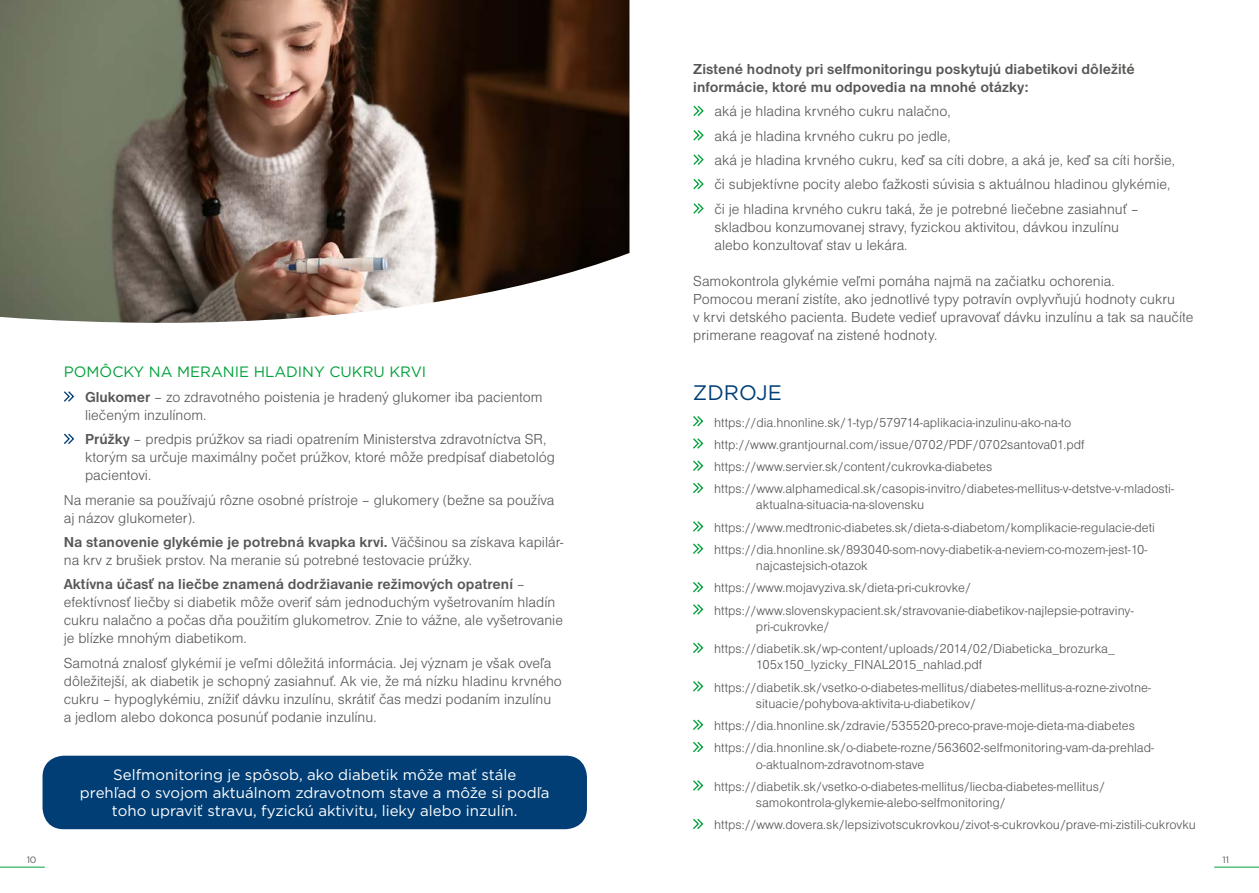
<style>
.page{position:relative;width:1259px;height:893px;background:#fff}
.page>*{position:absolute;margin:0;border:0;box-sizing:border-box;transform-origin:0 0}
.t1{font:21px "Gotham";color:#003e75}
.t2{font:15px/18px "Nimbus Sans DOT Ligh";color:#575756}
.t3{font:700 15px/18px "Nimbus Sans DOT";color:#575756}
.t4{font:15px/18px "Gotham";color:#fff;text-align:center}
.t5{font:15px "Gotham";color:#00a13a}
.t6{font:13.5px/22.2px "Nimbus Sans DOT Ligh";color:#575756}
.t7{font:9.15px "Gotham";color:#575756}
.s1{font-family:"Nimbus Sans DOT";font-weight:700}
.s2{font-family:"Nimbus Sans DOT Ligh";font-weight:400}
</style>
<div class="page">
<svg style="left:0;top:866px;width:45px;height:2px"></svg>
<svg style="left:1214px;top:866px;width:45px;height:2px"></svg>
<div style="left:43px;top:756px;width:544px;height:73px;background:#003e75;border-radius:21px"></div>
<img style="left:0;top:0;width:629px;height:323px">
<svg style="left:693px;top:105px;width:11px;height:11px"></svg>
<svg style="left:693px;top:130px;width:11px;height:11px"></svg>
<svg style="left:693px;top:154px;width:11px;height:11px"></svg>
<svg style="left:693px;top:179px;width:11px;height:11px"></svg>
<svg style="left:693px;top:203px;width:11px;height:11px"></svg>
<svg style="left:693px;top:416px;width:11px;height:11px"></svg>
<svg style="left:693px;top:438px;width:11px;height:11px"></svg>
<svg style="left:693px;top:460px;width:11px;height:11px"></svg>
<svg style="left:693px;top:482px;width:11px;height:12px"></svg>
<svg style="left:693px;top:521px;width:11px;height:11px"></svg>
<svg style="left:693px;top:543px;width:11px;height:11px"></svg>
<svg style="left:693px;top:582px;width:11px;height:11px"></svg>
<svg style="left:693px;top:604px;width:11px;height:11px"></svg>
<svg style="left:693px;top:642px;width:11px;height:11px"></svg>
<svg style="left:693px;top:681px;width:11px;height:11px"></svg>
<svg style="left:693px;top:719px;width:11px;height:11px"></svg>
<svg style="left:693px;top:742px;width:11px;height:11px"></svg>
<svg style="left:693px;top:780px;width:11px;height:11px"></svg>
<svg style="left:693px;top:818px;width:11px;height:11px"></svg>
<svg style="left:64px;top:391px;width:11px;height:11px"></svg>
<svg style="left:64px;top:433px;width:11px;height:11px"></svg>
<p class="t5" style="left:64px;top:364px;width:364px">POMÔCKY NA MERANIE HLADINY CUKRU KRVI</p>
<p class="t2" style="left:85px;top:388px;width:459px"><span class="s1">Glukomer</span> – zo zdravotného poistenia je hradený glukomer iba pacientom liečeným inzulínom.</p>
<p class="t2" style="left:85px;top:430px;width:471px"><span class="s1">Prúžky</span> – predpis prúžkov sa riadi opatrením Ministerstva zdravotníctva SR, ktorým sa určuje maximálny počet prúžkov, ktoré môže predpísať diabetológ pacientovi.</p>
<p class="t2" style="left:64px;top:490px;width:492px">Na meranie sa používajú rôzne osobné prístroje – glukomery (bežne sa používa aj názov glukometer).</p>
<p class="t3" style="left:64px;top:534px;width:501px">Na stanovenie glykémie je potrebná kvapka krvi. <span class="s2">Väčšinou sa získava kapilár-</span></p>
<p class="t2" style="left:64px;top:551px;width:410px">na krv z brušiek prstov. Na meranie sú potrebné testovacie prúžky.</p>
<p class="t3" style="left:64px;top:576px;width:462px">Aktívna účasť na liečbe znamená dodržiavanie režimových opatrení <span class="s2">–</span></p>
<p class="t2" style="left:64px;top:593px;width:501px">efektívnosť liečby si diabetik môže overiť sám jednoduchým vyšetrovaním hladín cukru nalačno a počas dňa použitím glukometrov. Znie to vážne, ale vyšetrovanie je blízke mnohým diabetikom.</p>
<p class="t2" style="left:64px;top:654px;width:500px">Samotná znalosť glykémií je veľmi dôležitá informácia. Jej význam je však oveľa dôležitejší, ak diabetik je schopný zasiahnuť. Ak vie, že má nízku hladinu krvného cukru – hypoglykémiu, znížiť dávku inzulínu, skrátiť čas medzi podaním inzulínu a jedlom alebo dokonca posunúť podanie inzulínu.</p>
<p class="t4" style="left:80px;top:766px;width:471px">Selfmonitoring je spôsob, ako diabetik môže mať stále<br>prehľad o svojom aktuálnom zdravotnom stave a môže si podľa toho upraviť stravu, fyzickú aktivitu, lieky alebo inzulín.</p>
<p class="t3" style="left:693px;top:61px;width:443px">Zistené hodnoty pri selfmonitoringu poskytujú diabetikovi dôležité informácie, ktoré mu odpovedia na mnohé otázky:</p>
<p class="t2" style="left:714px;top:99px;width:462px;line-height:24.5px">aká je hladina krvného cukru nalačno,<br>aká je hladina krvného cukru po jedle,<br>aká je hladina krvného cukru, keď sa cíti dobre, a aká je, keď sa cíti horšie, či subjektívne pocity alebo ťažkosti súvisia s aktuálnou hladinou glykémie, či je hladina krvného cukru taká, že je potrebné liečebne zasiahnuť –</p>
<p class="t2" style="left:714px;top:218px;width:406px">skladbou konzumovanej stravy, fyzickou aktivitou, dávkou inzulínu alebo konzultovať stav u lekára.</p>
<p class="t2" style="left:693px;top:272px;width:501px">Samokontrola glykémie veľmi pomáha najmä na začiatku ochorenia.<br>Pomocou meraní zistíte, ako jednotlivé typy potravín ovplyvňujú hodnoty cukru<br>v krvi detského pacienta. Budete vedieť upravovať dávku inzulínu a tak sa naučíte primerane reagovať na zistené hodnoty.</p>
<h1 class="t1" style="left:693px;top:381px;width:91px">ZDROJE</h1>
<p class="t6" style="left:714px;top:411px;width:461px">https://dia.hnonline.sk/1-typ/579714-aplikacia-inzulinu-ako-na-to http://www.grantjournal.com/issue/0702/PDF/0702santova01.pdf https://www.servier.sk/content/cukrovka-diabetes https://www.alphamedical.sk/casopis-invitro/diabetes-mellitus-v-detstve-v-mladosti-</p>
<p class="t6" style="left:714px;top:494px;width:442px;text-indent:42px">aktualna-situacia-na-slovensku https://www.medtronic-diabetes.sk/dieta-s-diabetom/komplikacie-regulacie-deti https://dia.hnonline.sk/893040-som-novy-diabetik-a-neviem-co-mozem-jest-10-</p>
<p class="t6" style="left:714px;top:554px;width:421px;text-indent:42px">najcastejsich-otazok<br>https://www.mojavyziva.sk/dieta-pri-cukrovke/ https://www.slovenskypacient.sk/stravovanie-diabetikov-najlepsie-potraviny-</p>
<p class="t6" style="left:714px;top:615px;width:402px;text-indent:42px">pri-cukrovke/ https://diabetik.sk/wp-content/uploads/2014/02/Diabeticka_brozurka_</p>
<p class="t6" style="left:714px;top:654px;width:438px;text-indent:42px">105x150_lyzicky_FINAL2015_nahlad.pdf https://diabetik.sk/vsetko-o-diabetes-mellitus/diabetes-mellitus-a-rozne-zivotne-</p>
<p class="t6" style="left:714px;top:692px;width:441px;text-indent:42px">situacie/pohybova-aktivita-u-diabetikov/ https://dia.hnonline.sk/zdravie/535520-preco-prave-moje-dieta-ma-diabetes https://dia.hnonline.sk/o-diabete-rozne/563602-selfmonitoring-vam-da-prehlad-</p>
<p class="t6" style="left:714px;top:753px;width:392px;text-indent:42px">o-aktualnom-zdravotnom-stave https://diabetik.sk/vsetko-o-diabetes-mellitus/liecba-diabetes-mellitus/</p>
<p class="t6" style="left:714px;top:791px;width:483px;text-indent:42px">samokontrola-glykemie-alebo-selfmonitoring/ https://www.dovera.sk/lepsizivotscukrovkou/zivot-s-cukrovkou/prave-mi-zistili-cukrovku</p>
<p class="t7" style="left:27px;top:854px;width:11px">10</p>
<p class="t7" style="left:1222px;top:854px;width:8px">11</p>
</div>
